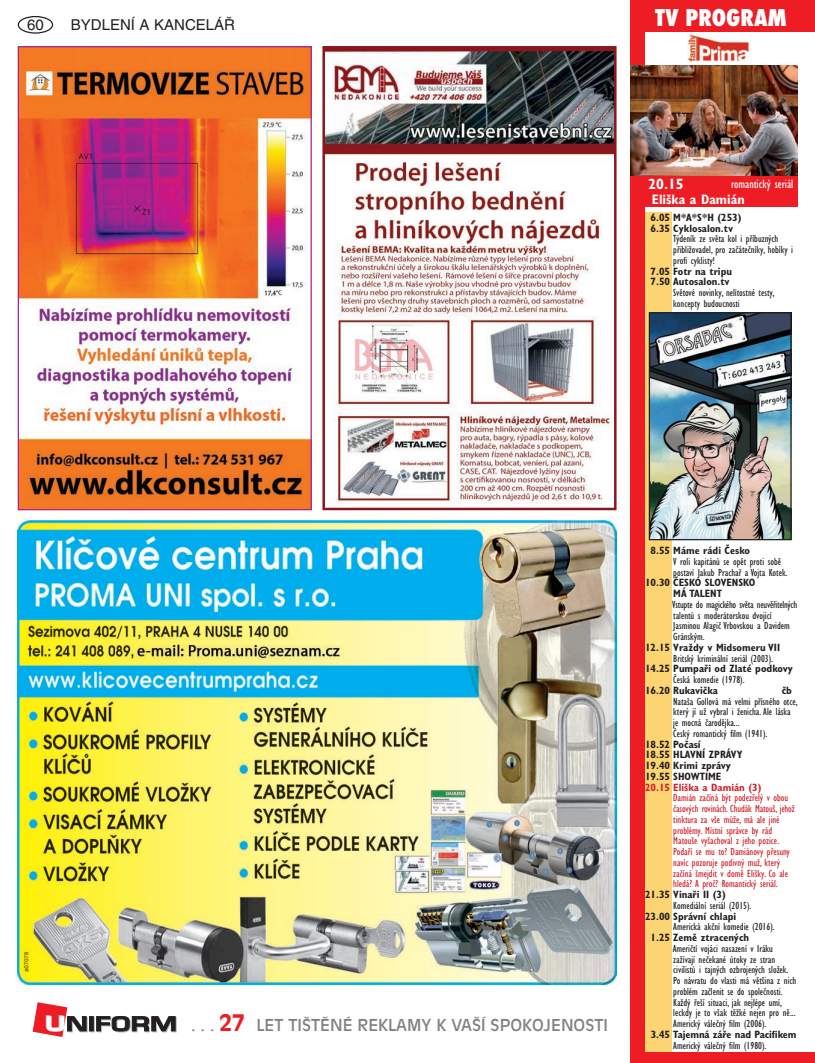
<style>
.page{position:relative;width:815px;height:1063px;background:#fff}
.page>*{position:absolute;margin:0;border:0;box-sizing:border-box;transform-origin:0 0}
.t1{font:800 condensed 22.5px "Futura";color:#fff}
.t2{font:16.25px "Antique Olive CE";color:#808285}
.t3{font:15px "Helvetica CE";color:#231f20}
.t4{font:700 condensed 15px "Gill Sans CE";color:#fff}
.t5{font:700 condensed 13.75px "Gill Sans CE";color:#fff}
.t6{font:condensed 12.5px "Gill Sans CE";color:#fff}
.t7{font:condensed 10.62px/10.8px "Gill Sans CE";color:#231f20}
.t8{font:700 condensed 10.62px/10.8px "Gill Sans CE";color:#231f20}
.t9{font:condensed 10.62px/10.8px "Gill Sans CE";color:#d1232a}
.t10{font:700 condensed 10.62px "Gill Sans CE";color:#d1232a}
.s1{font-weight:700;font-size:22.5px;color:#ee1d23}
</style>
<div class="page">
<div style="left:18px;top:16px;width:35px;height:18px;border:1px solid #231f20;border-radius:50%"></div>
<svg style="left:90px;top:1017px;width:5px;height:15px"></svg>
<svg style="left:89px;top:1016px;width:5px;height:15px"></svg>
<svg style="left:96px;top:1016px;width:81px;height:16px"></svg>
<svg style="left:33px;top:1002px;width:55px;height:35px"></svg>
<div style="left:631px;top:0;width:184px;height:32px;background:#ee1d23"></div>
<div style="left:631px;top:175px;width:166px;height:32px;background:#ee1d23"></div>
<img style="left:687px;top:33px;width:63px;height:29px">
<div style="left:631px;top:0;width:14px;height:1063px;background:#ee1d23"></div>
<div style="left:631px;top:1052px;width:184px;height:11px;background:#ee1d23"></div>
<div style="left:645px;top:213px;width:26px;height:839px;background:#fdd472"></div>
<img style="left:631px;top:66px;width:166px;height:109px">
<img style="left:651px;top:314px;width:139px;height:224px">
<div style="left:649px;top:312px;width:143px;height:228px;border:1px solid #231f20"></div>
<img style="left:20px;top:48px;width:290px;height:460px">
<div style="left:18px;top:46px;width:294px;height:464px;border:1px solid #a4238e"></div>
<img style="left:325px;top:49px;width:289px;height:456px">
<div style="left:322px;top:46px;width:295px;height:464px;border:2px solid #8b161c"></div>
<img style="left:18px;top:521px;width:599px;height:464px">
<h3 class="t3" style="left:27px;top:16px;width:18px">60</h3>
<h3 class="t3" style="left:71px;top:16px;width:166px">BYDLENÍ A KANCELÁŘ</h3>
<h1 class="t1" style="left:655px;top:2px;width:133px">TV PROGRAM</h1>
<h3 class="t4" style="left:648px;top:175px;width:37px">20.15</h3>
<p class="t5" style="left:652px;top:191px;width:94px">Eliška a Damián</p>
<p class="t6" style="left:731px;top:176px;width:64px">romantický seriál</p>
<p class="t8" style="left:651px;top:212px;width:92px">6.05 M*A*S*H (253)<br>6.35 Cyklosalon.tv</p>
<p class="t7" style="left:673px;top:233px;width:121px">Týdeník ze světa kol i příbuzných přibližovadel, pro začátečníky, hobíky i profi cyklisty!</p>
<p class="t8" style="left:651px;top:266px;width:83px">7.05 Fotr na tripu<br>7.50 Autosalon.tv</p>
<p class="t7" style="left:673px;top:287px;width:103px">Světové novinky, nelítostné testy, koncepty budoucnosti</p>
<h2 class="t2" style="left:191px;top:1016px;width:418px">. . . <span class="s1">27</span> LET TIŠTĚNÉ REKLAMY K VAŠÍ SPOKOJENOSTI</h2>
<p class="t8" style="left:651px;top:545px;width:101px">8.55 Máme rádi Česko</p>
<p class="t7" style="left:673px;top:556px;width:116px">V roli kapitánů se opět proti sobě postaví Jakub Prachař a Vojta Kotek.</p>
<p class="t8" style="left:645px;top:577px;width:112px;text-align:center">10.30 ČESKO SLOVENSKO<br>MÁ TALENT</p>
<p class="t7" style="left:672px;top:599px;width:126px">Vstupte do magického světa neuvěřitelných talentů s moderátorskou dvojicí<br>Jasminou Alagič Vrbovskou a Davidem<br>Gránským.</p>
<p class="t8" style="left:645px;top:642px;width:137px">12.15 Vraždy v Midsomeru VII</p>
<p class="t7" style="left:673px;top:653px;width:101px">Britský kriminální seriál (2003).</p>
<p class="t8" style="left:645px;top:663px;width:149px">14.25 Pumpaři od Zlaté podkovy</p>
<p class="t7" style="left:673px;top:674px;width:73px">Česká komedie (1978).</p>
<p class="t8" style="left:645px;top:685px;width:74px">16.20 Rukavička</p>
<p class="t8" style="left:782px;top:685px;width:12px">čb</p>
<p class="t7" style="left:673px;top:696px;width:126px">Nataša Gollová má velmi přísného otce, který jí už vybral i ženicha. Ale láska je mocná čarodějka...<br>Český romantický film (1941).</p>
<p class="t8" style="left:645px;top:739px;width:99px">18.52 Počasí<br>18.55 HLAVNÍ ZPRÁVY<br>19.40 Krimi zprávy<br>19.55 SHOWTIME</p>
<p class="t10" style="left:645px;top:781px;width:118px">20.15 Eliška a Damián (3)</p>
<p class="t9" style="left:673px;top:792px;width:123px">Damián začíná být podezřelý v obou časových rovinách. Chudák Matouš, jehož tinktura za vše může, má ale jiné problémy. Místní správce by rád Matouše vyšachoval z jeho pozice.<br>Podaří se mu to? Damiánovy přesuny navíc pozoruje podivný muž, který začíná šmejdit v domě Elišky. Co ale hledá? A proč? Romantický seriál.</p>
<p class="t8" style="left:645px;top:889px;width:82px">21.35 Vinaři II (3)</p>
<p class="t7" style="left:673px;top:900px;width:80px">Komediální seriál (2015).</p>
<p class="t8" style="left:645px;top:911px;width:93px">23.00 Správní chlapi</p>
<p class="t7" style="left:673px;top:922px;width:103px">Americká akční komedie (2016).</p>
<p class="t8" style="left:651px;top:932px;width:100px">1.25 Země ztracených</p>
<p class="t7" style="left:673px;top:943px;width:125px">Američtí vojáci nasazení v Iráku zažívají nečekané útoky ze stran civilistů i tajných ozbrojených složek.<br>Po návratu do vlasti má většina z nich problém začlenit se do společnosti.<br>Každý řeší situaci, jak nejlépe umí, leckdy je to však těžké nejen pro ně...<br>Americký válečný film (2006).</p>
<p class="t8" style="left:651px;top:1029px;width:147px">3.45 Tajemná záře nad Pacifikem</p>
<p class="t7" style="left:673px;top:1040px;width:95px">Americký válečný film (1980).</p>
</div>
